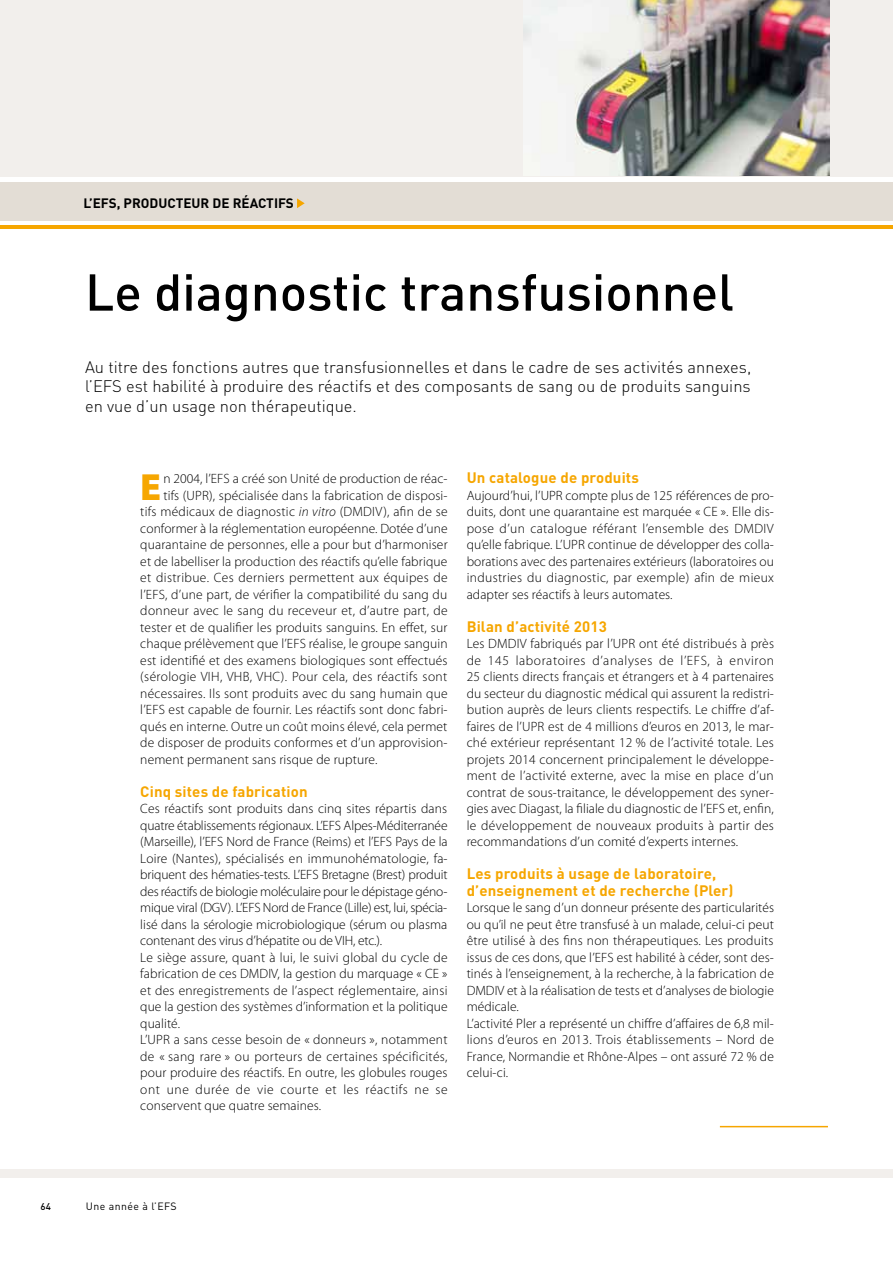
<style>
.page{position:relative;width:893px;height:1263px;background:#fff}
.page>*{position:absolute;margin:0;border:0;box-sizing:border-box;transform-origin:0 0}
.t1{font:500 51px "DIN";color:#000}
.t2{font:900 37.95px "Myriad Pro";color:#f6a600}
.t3{font:300 16.5px/19.5px "DIN";color:#000;text-align:justify}
.t4{font:700 15px/16.5px "DIN";letter-spacing:.01em;color:#f6a600}
.t5{font:300 13.5px/16.5px "Myriad Pro";letter-spacing:.01em;color:#000}
.t6{font:700 13.5px "DIN";color:#000}
.t7{font:10.5px "DIN Regular Alternate";letter-spacing:.04em;color:#000}
.t8{font:500 9.75px "DIN";color:#000}
.s1{font-style:italic}
</style>
<div class="page">
<div style="left:0;top:1169px;width:893px;height:9px;background:#f2efec"></div>
<hr style="left:0;top:225px;width:893px;height:4px;background:#f6a600">
<div style="left:0;top:183px;width:893px;height:38px;background:#e3ddd5"></div>
<div style="left:0;top:0;width:893px;height:176px;background:#f2efec"></div>
<img style="left:524px;top:0;width:306px;height:175px">
<svg style="left:297px;top:198px;width:8px;height:10px"></svg>
<hr style="left:720px;top:1126px;width:108px;height:1px;background:#f6a600">
<p class="t6" style="left:83px;top:194px;width:212px">l’efs, producteur de réactifs</p>
<h1 class="t1" style="left:85px;top:260px;width:650px">Le diagnostic transfusionnel</h1>
<p class="t3" style="left:85px;top:357px;width:668px">Au titre des fonctions autres que transfusionnelles et dans le cadre de ses activités annexes, l’EFS est habilité à produire des réactifs et des composants de sang ou de produits sanguins en vue d’un usage non thérapeutique.</p>
<h2 class="t2" style="left:140px;top:465px;width:22px">E</h2>
<p class="t5" style="left:163px;top:470px;width:286px">n 2004, l’EFS a créé son Unité de production de réac-</p>
<p class="t5" style="left:163px;top:487px;width:286px">tifs (UPR), spécialisée dans la fabrication de disposi-</p>
<p class="t5" style="left:140px;top:503px;width:309px">tifs médicaux de diagnostic <span class="s1">in vitro</span> (DMDIV), afin de se</p>
<p class="t5" style="left:140px;top:520px;width:309px">conformer à la réglementation européenne. Dotée d’une</p>
<p class="t5" style="left:140px;top:536px;width:309px">quarantaine de personnes, elle a pour but d’harmoniser</p>
<p class="t5" style="left:140px;top:553px;width:309px">et de labelliser la production des réactifs qu’elle fabrique</p>
<p class="t5" style="left:140px;top:569px;width:309px">et distribue. Ces derniers permettent aux équipes de</p>
<p class="t5" style="left:140px;top:586px;width:308px">l’EFS, d’une part, de vérifier la compatibilité du sang du</p>
<p class="t5" style="left:140px;top:602px;width:309px">donneur avec le sang du receveur et, d’autre part, de</p>
<p class="t5" style="left:140px;top:619px;width:309px">tester et de qualifier les produits sanguins. En effet, sur</p>
<p class="t5" style="left:140px;top:635px;width:309px">chaque prélèvement que l’EFS réalise, le groupe sanguin</p>
<p class="t5" style="left:140px;top:652px;width:309px">est identifié et des examens biologiques sont effectués</p>
<p class="t5" style="left:140px;top:668px;width:308px">(sérologie VIH, VHB, VHC). Pour cela, des réactifs sont</p>
<p class="t5" style="left:140px;top:685px;width:309px">nécessaires. Ils sont produits avec du sang humain que</p>
<p class="t5" style="left:140px;top:701px;width:309px">l’EFS est capable de fournir. Les réactifs sont donc fabri-</p>
<p class="t5" style="left:140px;top:718px;width:309px">qués en interne. Outre un coût moins élevé, cela permet</p>
<p class="t5" style="left:140px;top:734px;width:309px">de disposer de produits conformes et d’un approvision-</p>
<p class="t5" style="left:140px;top:751px;width:239px">nement permanent sans risque de rupture.</p>
<p class="t4" style="left:140px;top:782px;width:169px">Cinq sites de fabrication</p>
<p class="t5" style="left:140px;top:800px;width:309px">Ces réactifs sont produits dans cinq sites répartis dans quatre établissements régionaux. L’EFS Alpes-Méditerranée (Marseille), l’EFS Nord de France (Reims) et l’EFS Pays de la Loire (Nantes), spécialisés en immunohématologie, fa&shy;briquent des hématies-tests. L’EFS Bretagne (Brest) produit des réactifs de biologie moléculaire pour le dépistage géno&shy;mique viral (DGV). L’EFS Nord de France (Lille) est, lui, spécia&shy;lisé dans la sérologie microbiologique (sérum ou plasma contenant des virus d’hépatite ou de VIH, etc.).<br>Le siège assure, quant à lui, le suivi global du cycle de fabrication de ces DMDIV, la gestion du marquage « CE » et des enregistrements de l’aspect réglementaire, ainsi que la gestion des systèmes d’information et la politique qualité.<br>L’UPR a sans cesse besoin de « donneurs », notamment de « sang rare » ou porteurs de certaines spécificités, pour produire des réactifs. En outre, les globules rouges ont une durée de vie courte et les réactifs ne se conservent que quatre semaines.</p>
<p class="t4" style="left:467px;top:469px;width:174px">Un catalogue de produits</p>
<p class="t5" style="left:467px;top:487px;width:309px;text-align:justify">Aujourd’hui, l’UPR compte plus de 125 références de pro&shy;duits, dont une quarantaine est marquée « CE ». Elle dis&shy;pose d’un catalogue référant l’ensemble des DMDIV qu’elle fabrique. L’UPR continue de développer des colla&shy;borations avec des partenaires extérieurs (laboratoires ou industries du diagnostic, par exemple) afin de mieux adapter ses réactifs à leurs automates.</p>
<p class="t4" style="left:467px;top:617px;width:142px">Bilan d’activité 2013</p>
<p class="t5" style="left:467px;top:635px;width:309px;text-align:justify">Les DMDIV fabriqués par l’UPR ont été distribués à près de 145 laboratoires d’analyses de l’EFS, à environ 25 clients directs français et étrangers et à 4 partenaires du secteur du diagnostic médical qui assurent la redistri&shy;bution auprès de leurs clients respectifs. Le chiffre d’af&shy;faires de l’UPR est de 4 millions d’euros en 2013, le mar&shy;ché extérieur représentant 12 % de l’activité totale. Les projets 2014 concernent principalement le développe&shy;ment de l’activité externe, avec la mise en place d’un contrat de sous-traitance, le développement des syner&shy;gies avec Diagast, la filiale du diagnostic de l’EFS et, enfin, le développement de nouveaux produits à partir des recommandations d’un comité d’experts internes.</p>
<p class="t4" style="left:467px;top:865px;width:268px">Les produits à usage de laboratoire, d’enseignement et de recherche (Pler)</p>
<p class="t5" style="left:467px;top:899px;width:309px">Lorsque le sang d’un donneur présente des particularités ou qu’il ne peut être transfusé à un malade, celui-ci peut être utilisé à des fins non thérapeutiques. Les produits issus de ces dons, que l’EFS est habilité à céder, sont des&shy;tinés à l’enseignement, à la recherche, à la fabrication de DMDIV et à la réalisation de tests et d’analyses de biologie médicale.<br>L’activité Pler a représenté un chiffre d’affaires de 6,8 mil&shy;lions d’euros en 2013. Trois établissements – Nord de France, Normandie et Rhône-Alpes – ont assuré 72 % de celui-ci.</p>
<p class="t8" style="left:40px;top:1200px;width:12px">64</p>
<p class="t7" style="left:86px;top:1200px;width:92px">Une année à l’efs</p>
</div>
